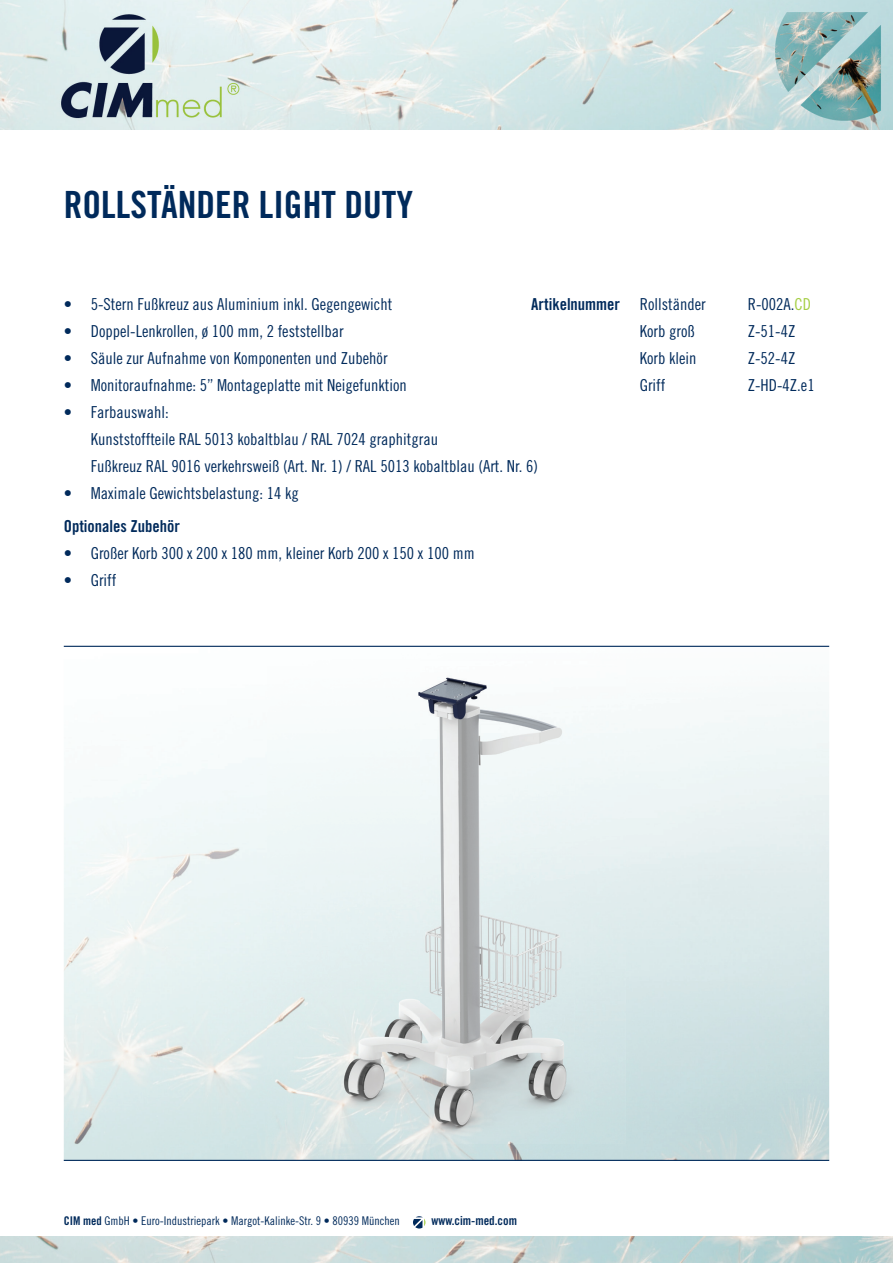
<style>
.page{position:relative;width:893px;height:1263px;background:#fff}
.page>*{position:absolute;margin:0;border:0;box-sizing:border-box;transform-origin:0 0}
.t1{font:37.5px "Trade Gothic LT Std Bd Cn 20";color:#002a5b}
.t2{font:16.5px/27px "Trade Gothic LT Std Cn 18";color:#002a5b}
.t3{font:16.5px "Trade Gothic LT Std Bd Cn 20";color:#002a5b}
.t4{font:12.45px "Trade Gothic LT Std Bd Cn 20";color:#002a5b}
.t5{font:12px "Trade Gothic LT Std Cn 18";color:#002a5b}
.s1{font-family:"Trade Gothic LT Std Cn 18"}
.s2{color:#a5ce44}
.s3{font-family:"Trade Gothic LT Std Bd Cn 20"}
</style>
<div class="page">
<img style="left:0;top:0;width:893px;height:130px">
<img style="left:0;top:1237px;width:893px;height:26px">
<svg style="left:413px;top:1216px;width:12px;height:12px"></svg>
<img style="left:64px;top:746px;width:254px;height:414px">
<img style="left:318px;top:1144px;width:257px;height:16px">
<hr style="left:64px;top:1160px;width:765px;height:1px;background:#002a5b">
<img style="left:268px;top:677px;width:357px;height:467px">
<hr style="left:64px;top:646px;width:765px;height:1px;background:#002a5b">
<h1 class="t1" style="left:64px;top:182px;width:351px">ROLLSTÄNDER LIGHT DUTY</h1>
<p class="t3" style="left:531px;top:294px;width:176px">Artikelnummer <span class="s1">Rollständer</span></p>
<p class="t2" style="left:748px;top:290px;width:65px">R-002A.<span class="s2">CD</span></p>
<p class="t2" style="left:640px;top:317px;width:56px">Korb groß</p>
<p class="t2" style="left:748px;top:317px;width:49px">Z-51-4Z</p>
<p class="t2" style="left:640px;top:344px;width:58px">Korb klein</p>
<p class="t2" style="left:748px;top:344px;width:49px">Z-52-4Z</p>
<p class="t2" style="left:640px;top:371px;width:27px">Griff</p>
<p class="t2" style="left:748px;top:371px;width:68px">Z-HD-4Z.e1</p>
<p class="t2" style="left:64px;top:290px;width:330px">• 5-Stern Fußkreuz aus Aluminium inkl. Gegengewicht</p>
<p class="t2" style="left:64px;top:317px;width:281px">• Doppel-Lenkrollen, ø 100 mm, 2 feststellbar</p>
<p class="t2" style="left:64px;top:344px;width:325px">• Säule zur Aufnahme von Komponenten und Zubehör</p>
<p class="t2" style="left:64px;top:371px;width:345px">• Monitoraufnahme: 5” Montageplatte mit Neigefunktion</p>
<p class="t2" style="left:91px;top:398px;width:449px;text-indent:-27px">• Farbauswahl:<br>Kunststoffteile RAL 5013 kobaltblau / RAL 7024 graphitgrau<br>Fußkreuz RAL 9016 verkehrsweiß (Art. Nr. 1) / RAL 5013 kobaltblau (Art. Nr. 6)</p>
<p class="t2" style="left:64px;top:479px;width:236px">• Maximale Gewichtsbelastung: 14 kg</p>
<p class="t3" style="left:64px;top:516px;width:118px">Optionales Zubehör</p>
<p class="t2" style="left:64px;top:539px;width:412px">• Großer Korb 300 x 200 x 180 mm, kleiner Korb 200 x 150 x 100 mm</p>
<p class="t2" style="left:64px;top:566px;width:54px">• Griff</p>
<p class="t5" style="left:64px;top:1213px;width:337px"><span class="s3">CIM med</span> GmbH • Euro-Industriepark • Margot-Kalinke-Str. 9 • 80939 München</p>
<p class="t4" style="left:431px;top:1213px;width:87px">www.cim-med.com</p>
</div>
